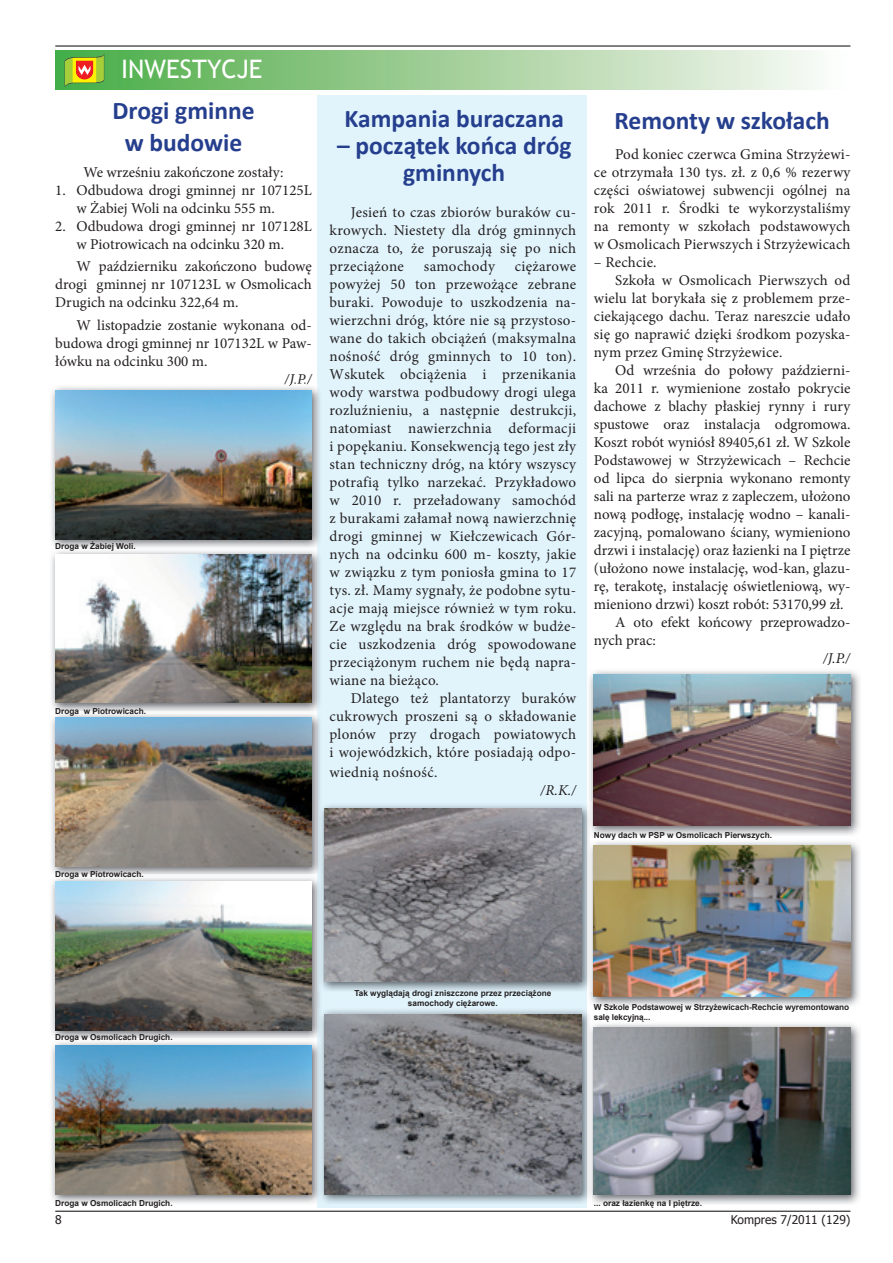
<style>
.page{position:relative;width:893px;height:1263px;background:#fff}
.page>*{position:absolute;margin:0;border:0;box-sizing:border-box;transform-origin:0 0}
.t1{font:700 25.5px/31.5px "Calibri";color:#253f8e;text-align:center}
.t2{font:25.5px "Trebuchet MS";color:#fff}
.t3{font:15px/18px "Minion Pro";color:#231f20;text-align:justify}
.t4{font:italic 15px "Minion Pro";color:#231f20}
.t5{font:15px "Minion Pro";letter-spacing:.02em;color:#231f20}
.t6{font:12px "Tahoma";color:#231f20}
.t7{font:700 8.25px/9.9px "Arial";color:#231f20;text-align:center}
</style>
<div class="page">
<hr style="left:55px;top:1210px;width:795px;height:2px;background:#231f20">
<hr style="left:55px;top:45px;width:795px;height:2px;background:#231f20">
<div style="left:318px;top:96px;width:269px;height:1112px;background:#e1f4fc"></div>
<div style="left:55px;top:51px;width:795px;height:38px;background:linear-gradient(to right,#48aa43,#fef9f7)"></div>
<svg style="left:65px;top:53px;width:39px;height:34px"></svg>
<img style="left:322px;top:805px;width:267px;height:186px">
<img style="left:325px;top:808px;width:256px;height:173px">
<img style="left:322px;top:1010px;width:267px;height:193px">
<img style="left:325px;top:1014px;width:256px;height:180px">
<img style="left:51px;top:384px;width:267px;height:327px">
<img style="left:55px;top:554px;width:257px;height:149px">
<img style="left:51px;top:711px;width:267px;height:493px">
<img style="left:55px;top:881px;width:257px;height:149px">
<img style="left:318px;top:1040px;width:1px;height:157px">
<img style="left:51px;top:1038px;width:267px;height:2px">
<img style="left:55px;top:1045px;width:257px;height:149px">
<img style="left:284px;top:384px;width:28px;height:2px">
<img style="left:51px;top:547px;width:267px;height:2px">
<img style="left:55px;top:390px;width:257px;height:149px">
<img style="left:51px;top:875px;width:267px;height:2px">
<img style="left:55px;top:718px;width:257px;height:149px">
<img style="left:589px;top:842px;width:271px;height:164px">
<img style="left:587px;top:838px;width:5px;height:154px">
<img style="left:594px;top:845px;width:256px;height:152px">
<img style="left:589px;top:671px;width:271px;height:164px">
<img style="left:587px;top:801px;width:5px;height:35px">
<img style="left:594px;top:674px;width:256px;height:152px">
<img style="left:592px;top:1024px;width:268px;height:180px">
<img style="left:587px;top:1021px;width:5px;height:182px">
<img style="left:594px;top:1027px;width:256px;height:167px">
<h1 class="t2" style="left:121px;top:54px;width:143px">INWESTYCJE</h1>
<h1 class="t1" style="left:113px;top:95px;width:143px">Drogi gminne w budowie</h1>
<p class="t3" style="left:84px;top:163px;width:201px">We wrześniu zakończone zostały:</p>
<p class="t3" style="left:77px;top:181px;width:237px;text-indent:-21px">1. Odbudowa drogi gminnej nr 107125L w Żabiej Woli na odcinku 555 m.</p>
<p class="t3" style="left:55px;top:217px;width:258px;text-align:center">2. Odbudowa drogi gminnej nr 107128L w Piotrowicach na odcinku 320 m.</p>
<p class="t3" style="left:55px;top:258px;width:258px;text-indent:21px">W październiku zakończono budowę drogi gminnej nr 107123L w Osmolicach Drugich na odcinku 322,64 m.</p>
<p class="t3" style="left:55px;top:316px;width:258px;text-indent:21px">W listopadzie zostanie wykonana od&shy;budowa drogi gminnej nr 107132L w Paw&shy;łówku na odcinku 300 m.</p>
<p class="t4" style="left:284px;top:369px;width:29px">/J.P./</p>
<p class="t7" style="left:55px;top:541px;width:82px">Droga w Żabiej Woli.</p>
<p class="t7" style="left:55px;top:706px;width:92px">Droga w Piotrowicach.</p>
<h1 class="t1" style="left:345px;top:103px;width:221px">Kampania buraczana</h1>
<h1 class="t1" style="left:337px;top:132px;width:236px;line-height:27px">– początek końca dróg gminnych</h1>
<p class="t3" style="left:330px;top:203px;width:248px;text-indent:21px">Jesień to czas zbiorów buraków cu&shy;krowych. Niestety dla dróg gminnych oznacza to, że poruszają się po nich przeciążone</p>
<p class="t3" style="left:424px;top:257px;width:73px">samochody</p>
<p class="t3" style="left:330px;top:257px;width:248px;text-indent:185px">ciężarowe powyżej 50 ton przewożące zebrane buraki. Powoduje to uszkodzenia na&shy;wierzchni dróg, które nie są przystoso&shy;wane do takich obciążeń (maksymalna nośność dróg gminnych to 10 ton).<br>Wskutek obciążenia i przenikania wody warstwa podbudowy drogi ulega rozluźnieniu, a następnie destrukcji, natomiast nawierzchnia deformacji i popękaniu. Konsekwencją tego jest zły stan techniczny dróg, na który wszyscy potrafią tylko narzekać. Przykładowo w 2010 r. przeładowany samochód z burakami załamał nową nawierzchnię drogi gminnej w Kiełczewicach Gór&shy;nych na odcinku 600 m- koszty, jakie w związku z tym poniosła gmina to 17 tys. zł. Mamy sygnały, że podobne sytu&shy;acje mają miejsce również w tym roku.<br>Ze względu na brak środków w budże&shy;cie uszkodzenia dróg spowodowane przeciążonym ruchem nie będą napra&shy;wiane na bieżąco.</p>
<p class="t3" style="left:330px;top:689px;width:248px;text-indent:21px">Dlatego też plantatorzy buraków cukrowych proszeni są o składowanie plonów przy drogach powiatowych i wojewódzkich, które posiadają odpo-</p>
<p class="t5" style="left:330px;top:762px;width:109px">wiednią nośność.</p>
<p class="t4" style="left:541px;top:779px;width:37px">/R.K./</p>
<p class="t7" style="left:55px;top:869px;width:90px">Droga w Piotrowicach.</p>
<h1 class="t1" style="left:615px;top:104px;width:217px">Remonty w szkołach</h1>
<p class="t3" style="left:594px;top:146px;width:258px;text-indent:21px">Pod koniec czerwca Gmina Strzyżewi&shy;ce otrzymała 130 tys. zł. z 0,6 % rezerwy części oświatowej subwencji ogólnej na rok 2011 r. Środki te wykorzystaliśmy na remonty w szkołach podstawowych w Osmolicach Pierwszych i Strzyżewicach</p>
<p class="t3" style="left:594px;top:254px;width:64px">– Rechcie.</p>
<p class="t3" style="left:615px;top:272px;width:237px">Szkoła w Osmolicach Pierwszych od</p>
<p class="t3" style="left:594px;top:290px;width:258px">wielu lat borykała się z problemem prze-</p>
<p class="t3" style="left:594px;top:308px;width:258px">ciekającego dachu. Teraz nareszcie udało</p>
<p class="t3" style="left:594px;top:326px;width:258px">się go naprawić dzięki środkom pozyska-</p>
<p class="t3" style="left:594px;top:344px;width:190px">nym przez Gminę Strzyżewice.</p>
<p class="t3" style="left:615px;top:362px;width:237px">Od września do połowy październi-</p>
<p class="t3" style="left:594px;top:380px;width:258px">ka 2011 r. wymienione zostało pokrycie</p>
<p class="t3" style="left:594px;top:398px;width:258px">dachowe z blachy płaskiej rynny i rury</p>
<p class="t3" style="left:594px;top:416px;width:258px">spustowe oraz instalacja odgromowa.</p>
<p class="t3" style="left:594px;top:434px;width:258px">Koszt robót wyniósł 89405,61 zł. W Szkole</p>
<p class="t3" style="left:594px;top:452px;width:258px">Podstawowej w Strzyżewicach – Rechcie</p>
<p class="t3" style="left:594px;top:470px;width:258px">od lipca do sierpnia wykonano remonty</p>
<p class="t3" style="left:594px;top:488px;width:258px">sali na parterze wraz z zapleczem, ułożono</p>
<p class="t3" style="left:594px;top:506px;width:258px">nową podłogę, instalację wodno – kanali-</p>
<p class="t3" style="left:594px;top:524px;width:258px">zacyjną, pomalowano ściany, wymieniono</p>
<p class="t3" style="left:594px;top:542px;width:258px">drzwi i instalację) oraz łazienki na I piętrze</p>
<p class="t3" style="left:594px;top:560px;width:258px">(ułożono nowe instalację, wod-kan, glazu-</p>
<p class="t3" style="left:594px;top:578px;width:258px">rę, terakotę, instalację oświetleniową, wy-</p>
<p class="t3" style="left:594px;top:596px;width:251px">mieniono drzwi) koszt robót: 53170,99 zł.</p>
<p class="t3" style="left:615px;top:614px;width:237px">A oto efekt końcowy przeprowadzo-</p>
<p class="t3" style="left:594px;top:632px;width:63px">nych prac:</p>
<p class="t4" style="left:823px;top:648px;width:29px">/J.P./</p>
<p class="t7" style="left:594px;top:830px;width:180px">Nowy dach w PSP w Osmolicach Pierwszych.</p>
<p class="t7" style="left:55px;top:1033px;width:119px">Droga w Osmolicach Drugich.</p>
<p class="t7" style="left:354px;top:989px;width:198px">Tak wyglądają drogi zniszczone przez przeciążone samochody ciężarowe.</p>
<p class="t7" style="left:594px;top:1002px;width:257px;text-align:left">W Szkole Podstawowej w Strzyżewicach-Rechcie wyremontowano salę lekcyjną...</p>
<p class="t7" style="left:55px;top:1198px;width:119px">Droga w Osmolicach Drugich.</p>
<p class="t7" style="left:594px;top:1199px;width:110px">... oraz łazienkę na I piętrze.</p>
<p class="t6" style="left:55px;top:1211px;width:8px">8</p>
<p class="t6" style="left:731px;top:1211px;width:121px">Kompres 7/2011 (129)</p>
</div>
